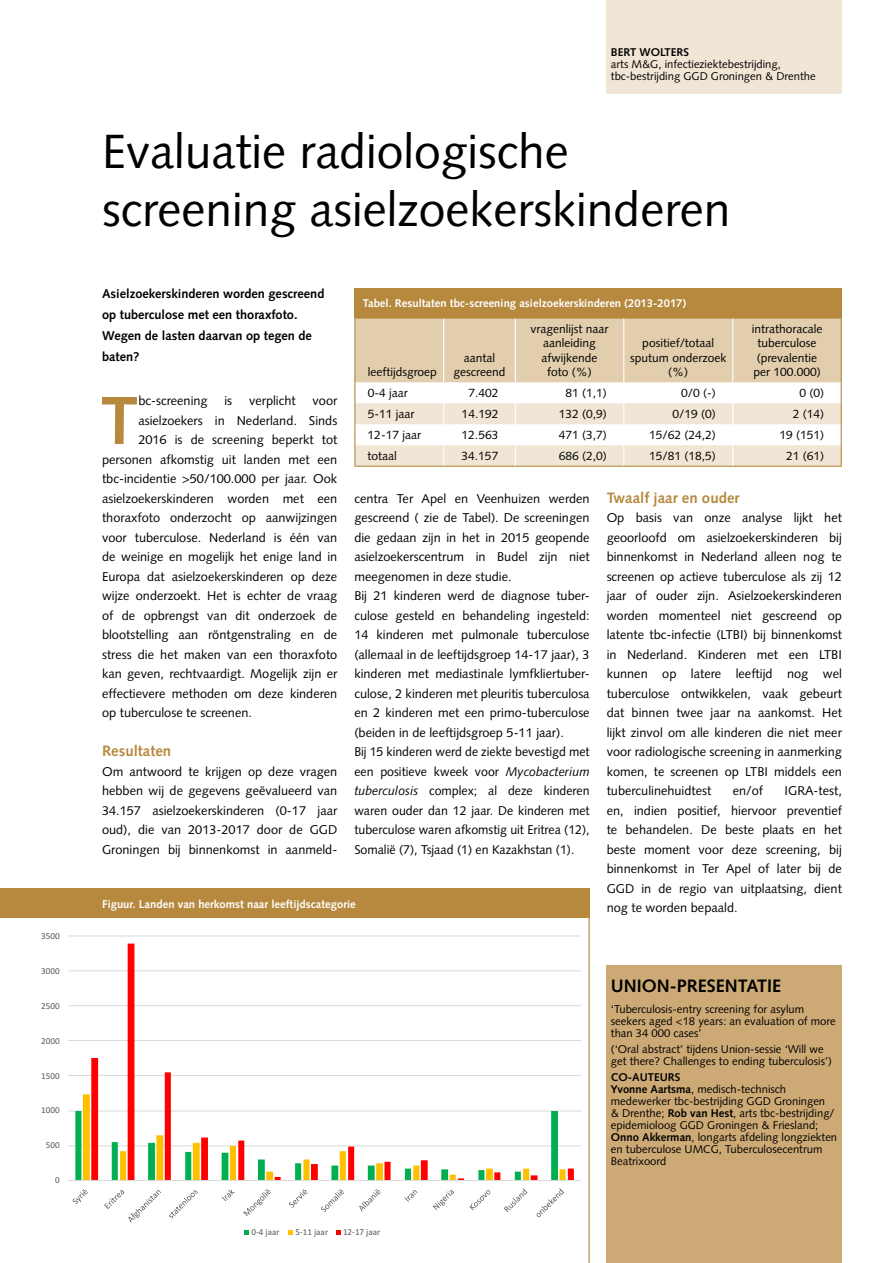
<style>
.page{position:relative;width:893px;height:1263px;background:#fff}
.page>*{position:absolute;margin:0;border:0;box-sizing:border-box;transform-origin:0 0}
.t1{font:700 67.95px "Syntax";color:#b6893f}
.t2{font:48px/57.6px "Syntax";color:#000}
.t3{font:700 18px "Syntax";color:#000}
.t4{font:700 15px "Syntax";color:#b6893f}
.t5{font:12.75px/19.5px "Syntax";color:#000;text-align:justify}
.t6{font:700 12.75px/21px "Syntax";color:#000}
.t7{font:12px/14.4px "Syntax";color:#000;text-align:center}
.t8{font:11.25px/12px "Syntax";color:#000}
.t9{font:700 11.25px "Syntax";color:#fff}
.t10{font:700 11.25px "Syntax";color:#000}
.t11{font:9.15px "Calibri";color:#595959}
.s1{font-style:italic}
.s2{font-weight:700}
</style>
<div class="page">
<div style="left:607px;top:0;width:235px;height:93px;background:#f1e5d5"></div>
<div style="left:0;top:888px;width:590px;height:30px;background:#b6893f"></div>
<div style="left:354px;top:288px;width:488px;height:30px;background:#b6893f"></div>
<hr style="left:354px;top:466px;width:90px;height:1px;background:#b6893f">
<hr style="left:444px;top:466px;width:71px;height:1px;background:#b6893f">
<hr style="left:515px;top:466px;width:109px;height:1px;background:#b6893f">
<hr style="left:624px;top:466px;width:109px;height:1px;background:#b6893f">
<hr style="left:733px;top:466px;width:109px;height:1px;background:#b6893f">
<svg style="left:354px;top:318px;width:488px;height:148px"></svg>
<div style="left:607px;top:965px;width:235px;height:298px;background:#cdaa75"></div>
<svg style="left:68px;top:935px;width:513px;height:246px"></svg>
<svg style="left:72px;top:1188px;width:492px;height:47px"></svg>
<p class="t11" style="left:41px;top:929px;width:20px">3500</p>
<p class="t11" style="left:41px;top:964px;width:20px">3000</p>
<p class="t11" style="left:41px;top:999px;width:20px">2500</p>
<p class="t11" style="left:41px;top:1034px;width:20px">2000</p>
<p class="t11" style="left:41px;top:1069px;width:20px">1500</p>
<p class="t11" style="left:34px;top:1098px;width:20px">1000</p>
<p class="t11" style="left:41px;top:1104px;width:20px">1000</p>
<p class="t11" style="left:38px;top:1133px;width:15px">500</p>
<p class="t11" style="left:46px;top:1139px;width:15px">500</p>
<p class="t11" style="left:55px;top:1174px;width:6px">0</p>
<p class="t10" style="left:611px;top:46px;width:80px">BERT WOLTERS</p>
<p class="t8" style="left:611px;top:58px;width:206px">arts M&amp;G, infectieziektebestrijding, tbc-bestrijding GGD Groningen &amp; Drenthe</p>
<h2 class="t2" style="left:102px;top:123px;width:630px">Evaluatie radiologische screening asielzoekerskinderen</h2>
<p class="t6" style="left:102px;top:283px;width:224px">Asielzoekerskinderen worden gescreend op tuberculose met een thoraxfoto.<br>Wegen de lasten daarvan op tegen de baten?</p>
<h1 class="t1" style="left:101px;top:382px;width:39px">T</h1>
<p class="t5" style="left:138px;top:391px;width:71px">bc-screening</p>
<p class="t5" style="left:224px;top:391px;width:9px">is</p>
<p class="t5" style="left:249px;top:391px;width:48px">verplicht</p>
<p class="t5" style="left:313px;top:391px;width:26px">voor</p>
<p class="t9" style="left:363px;top:297px;width:325px">Tabel. Resultaten tbc-screening asielzoekerskinderen (2013-2017)</p>
<p class="t7" style="left:531px;top:322px;width:79px">vragenlijst naar aanleiding afwijkende foto (%)</p>
<p class="t7" style="left:752px;top:322px;width:72px">intrathoracale tuberculose (prevalentie per 100.000)</p>
<p class="t7" style="left:630px;top:336px;width:98px">positief/totaal sputum onderzoek (%)</p>
<p class="t7" style="left:454px;top:351px;width:53px">aantal gescreend</p>
<p class="t7" style="left:368px;top:365px;width:71px">leeftijdsgroep</p>
<p class="t7" style="left:368px;top:386px;width:42px">0-4 jaar</p>
<p class="t7" style="left:468px;top:386px;width:32px">7.402</p>
<p class="t7" style="left:565px;top:386px;width:43px">81 (1,1)</p>
<p class="t7" style="left:681px;top:386px;width:36px">0/0 (-)</p>
<p class="t7" style="left:799px;top:386px;width:26px">0 (0)</p>
<p class="t7" style="left:368px;top:407px;width:48px">5-11 jaar</p>
<p class="t7" style="left:462px;top:407px;width:38px">14.192</p>
<p class="t7" style="left:559px;top:407px;width:50px">132 (0,9)</p>
<p class="t7" style="left:672px;top:407px;width:45px">0/19 (0)</p>
<p class="t7" style="left:793px;top:407px;width:33px">2 (14)</p>
<p class="t7" style="left:368px;top:428px;width:55px">12-17 jaar</p>
<p class="t7" style="left:462px;top:428px;width:38px">12.563</p>
<p class="t7" style="left:559px;top:428px;width:50px">471 (3,7)</p>
<p class="t7" style="left:649px;top:428px;width:68px">15/62 (24,2)</p>
<p class="t7" style="left:779px;top:428px;width:46px">19 (151)</p>
<p class="t7" style="left:368px;top:449px;width:31px">totaal</p>
<p class="t7" style="left:462px;top:449px;width:38px">34.157</p>
<p class="t7" style="left:559px;top:449px;width:50px">686 (2,0)</p>
<p class="t7" style="left:649px;top:449px;width:68px">15/81 (18,5)</p>
<p class="t7" style="left:786px;top:449px;width:40px">21 (61)</p>
<p class="t5" style="left:138px;top:410px;width:200px">asielzoekers in Nederland. Sinds</p>
<p class="t5" style="left:138px;top:430px;width:200px">2016 is de screening beperkt tot</p>
<p class="t5" style="left:102px;top:449px;width:237px">personen afkomstig uit landen met een</p>
<p class="t5" style="left:102px;top:469px;width:237px">tbc-incidentie &gt;50/100.000 per jaar. Ook</p>
<p class="t5" style="left:102px;top:488px;width:237px">asielzoekerskinderen worden met een</p>
<p class="t5" style="left:102px;top:508px;width:237px">thoraxfoto onderzocht op aanwijzingen</p>
<p class="t5" style="left:102px;top:527px;width:237px">voor tuberculose. Nederland is één van</p>
<p class="t5" style="left:102px;top:547px;width:237px">de weinige en mogelijk het enige land in</p>
<p class="t5" style="left:102px;top:566px;width:237px">Europa dat asielzoekerskinderen op deze</p>
<p class="t5" style="left:102px;top:586px;width:237px">wijze onderzoekt. Het is echter de vraag</p>
<p class="t5" style="left:102px;top:605px;width:237px">of de opbrengst van dit onderzoek de</p>
<p class="t5" style="left:102px;top:625px;width:237px">blootstelling aan röntgenstraling en de</p>
<p class="t5" style="left:102px;top:644px;width:237px">stress die het maken van een thoraxfoto</p>
<p class="t5" style="left:102px;top:664px;width:237px">kan geven, rechtvaardigt. Mogelijk zijn er</p>
<p class="t5" style="left:102px;top:683px;width:237px">effectievere methoden om deze kinderen</p>
<p class="t5" style="left:102px;top:703px;width:151px">op tuberculose te screenen.</p>
<p class="t4" style="left:102px;top:742px;width:71px">Resultaten</p>
<p class="t5" style="left:102px;top:761px;width:237px">Om antwoord te krijgen op deze vragen hebben wij de gegevens geëvalueerd van 34.157 asielzoekerskinderen (0-17 jaar oud), die van 2013-2017 door de GGD Groningen bij binnenkomst in aanmeld-</p>
<p class="t5" style="left:354px;top:488px;width:237px;text-align:left">centra Ter Apel en Veenhuizen werden gescreend ( zie de Tabel). De screeningen die gedaan zijn in het in 2015 geopende asielzoekerscentrum in Budel zijn niet meegenomen in deze studie.<br>Bij 21 kinderen werd de diagnose tuber&shy;culose gesteld en behandeling ingesteld:<br>14 kinderen met pulmonale tuberculose (allemaal in de leeftijdsgroep 14-17 jaar), 3 kinderen met mediastinale lymfkliertuber&shy;culose, 2 kinderen met pleuritis tuberculosa en 2 kinderen met een primo-tuberculose (beiden in de leeftijdsgroep 5-11 jaar).<br>Bij 15 kinderen werd de ziekte bevestigd met een positieve kweek voor <span class="s1">Mycobacterium tuberculosis</span> complex; al deze kinderen waren ouder dan 12 jaar. De kinderen met tuberculose waren afkomstig uit Eritrea (12), Somalië (7), Tsjaad (1) en Kazakhstan (1).</p>
<p class="t4" style="left:607px;top:489px;width:134px">Twaalf jaar en ouder</p>
<p class="t5" style="left:607px;top:508px;width:237px">Op basis van onze analyse lijkt het geoorloofd om asielzoekerskinderen bij binnenkomst in Nederland alleen nog te screenen op actieve tuberculose als zij 12 jaar of ouder zijn. Asielzoekerskinderen worden momenteel niet gescreend op latente tbc-infectie (LTBI) bij binnenkomst in Nederland. Kinderen met een LTBI kunnen op latere leeftijd nog wel tuberculose ontwikkelen, vaak gebeurt dat binnen twee jaar na aankomst. Het lijkt zinvol om alle kinderen die niet meer voor radiologische screening in aanmerking komen, te screenen op LTBI middels een tuberculinehuidtest</p>
<p class="t5" style="left:733px;top:781px;width:32px">en/of</p>
<p class="t5" style="left:607px;top:781px;width:237px;text-indent:178px">IGRA-test, en, indien positief, hiervoor preventief te behandelen. De beste plaats en het beste moment voor deze screening, bij binnenkomst in Ter Apel of later bij de GGD in de regio van uitplaatsing, dient nog te worden bepaald.</p>
<p class="t9" style="left:102px;top:897px;width:255px">Figuur. Landen van herkomst naar leeftijdscategorie</p>
<p class="t11" style="left:251px;top:1226px;width:30px">0-4 jaar</p>
<p class="t11" style="left:295px;top:1226px;width:34px">5-11 jaar</p>
<p class="t11" style="left:343px;top:1226px;width:39px">12-17 jaar</p>
<h3 class="t3" style="left:611px;top:976px;width:172px">UNION-PRESENTATIE</h3>
<p class="t8" style="left:611px;top:1003px;width:226px">‘Tuberculosis-entry screening for asylum seekers aged &lt;18 years: an evaluation of more than 34 000 cases’</p>
<p class="t8" style="left:611px;top:1043px;width:223px">(‘Oral abstract’ tijdens Union-sessie ‘Will we get there? Challenges to ending tuberculosis’)</p>
<p class="t8" style="left:611px;top:1071px;width:228px"><span class="s2">CO-AUTEURS<br>Yvonne Aartsma</span>, medisch-technisch medewerker tbc-bestrijding GGD Groningen<br>&amp; Drenthe; <span class="s2">Rob van Hest</span>, arts tbc-bestrijding/ epidemioloog GGD Groningen &amp; Friesland; <span class="s2">Onno Akkerman</span>, longarts afdeling longziekten en tuberculose UMCG, Tuberculosecentrum Beatrixoord</p>
</div>
